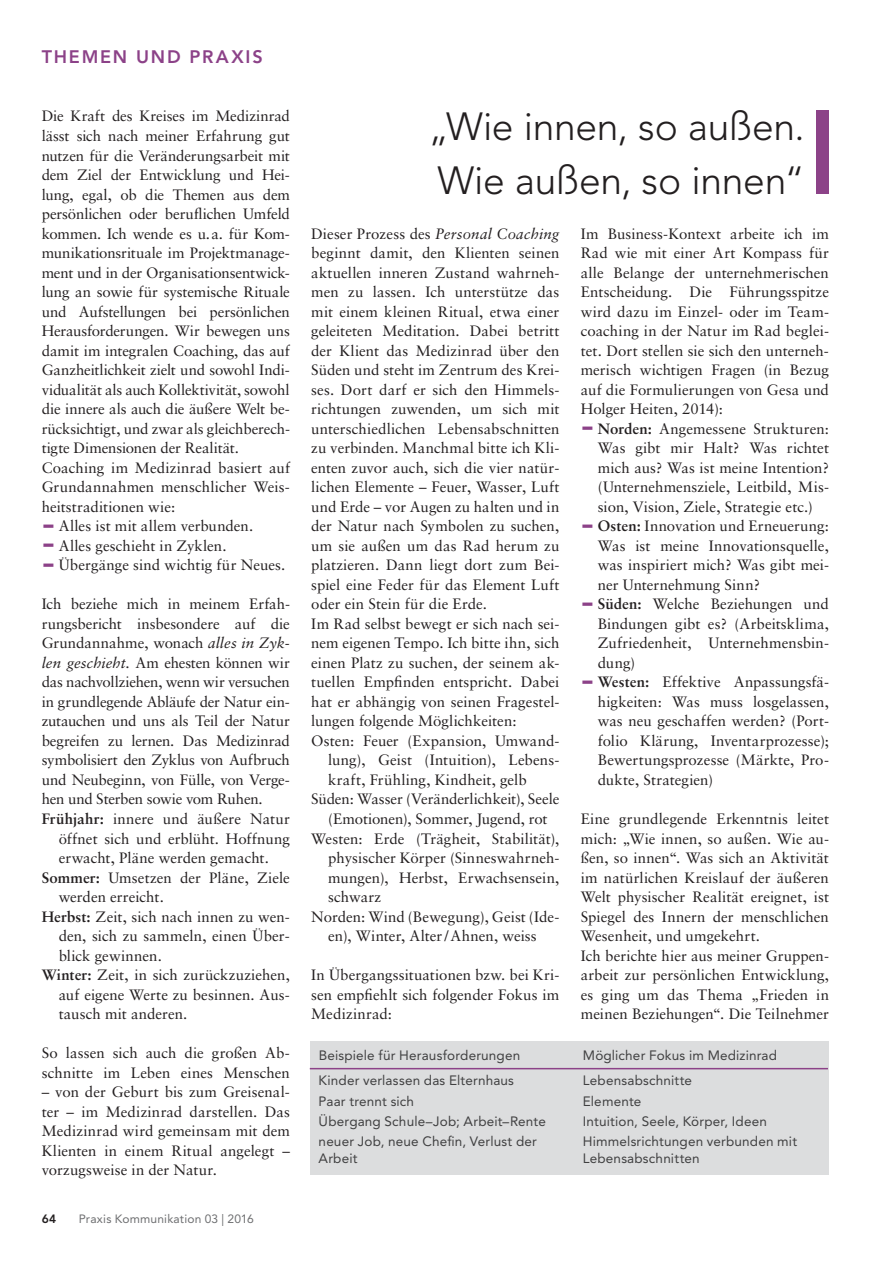
<style>
.page{position:relative;width:892px;height:1262px;background:#fff}
.page>*{position:absolute;margin:0;border:0;box-sizing:border-box;transform-origin:0 0}
.t1{font:45px "Avenir LT Std";color:#8c4288;scale:.9 1}
.t2{font:300 39px/54px "Avenir LT Std";letter-spacing:-.01em;color:#231f20}
.t3{font:800 18px "Avenir LT Std";letter-spacing:.1em;color:#8c4288}
.t4{font:15px/19.5px "Sabon LT Std";color:#231f20;text-align:justify}
.t5{font:15px "Sabon LT Std";letter-spacing:-.02em;color:#231f20}
.t6{font:13.5px "Avenir LT Std";letter-spacing:.01em;color:#404041}
.t7{font:12px "Avenir LT Std";letter-spacing:.015em;color:#6d6e70}
.t8{font:800 12px "Avenir LT Std";color:#231f20}
.s1{font-family:"Sabon";font-style:italic}
.s2{font-weight:700}
</style>
<div class="page">
<div style="left:310px;top:1041px;width:518px;height:133px;background:#dcddde"></div>
<hr style="left:310px;top:1067px;width:517px;height:2px;background:#8c4288">
<div style="left:816px;top:111px;width:12px;height:83px;background:#8c4288"></div>
<p class="t3" style="left:42px;top:46px;width:222px">THEMEN UND PRAXIS</p>
<p class="t4" style="left:42px;top:106px;width:250px;text-align:left">Die Kraft des Kreises im Medizinrad lässt sich nach meiner Erfahrung gut nutzen für die Veränderungsarbeit mit dem Ziel der Entwicklung und Hei&shy;lung, egal, ob die Themen aus dem persönlichen oder beruflichen Umfeld kommen. Ich wende es u. a. für Kom&shy;munikationsrituale im Projektmanage&shy;ment und in der Organisationsentwick&shy;lung an sowie für systemische Rituale und Aufstellungen bei persönlichen Herausforderungen. Wir bewegen uns damit im integralen Coaching, das auf Ganzheitlichkeit zielt und sowohl Indi&shy;vidualität als auch Kollektivität, sowohl die innere als auch die äußere Welt be&shy;rücksichtigt, und zwar als gleichberech&shy;tigte Dimensionen der Realität.<br>Coaching im Medizinrad basiert auf Grundannahmen menschlicher Weis&shy;heitstraditionen wie:</p>
<h1 class="t1" style="left:42px;top:494px;width:16px">-</h1>
<p class="t4" style="left:59px;top:516px;width:196px">Alles ist mit allem verbunden.</p>
<h1 class="t1" style="left:42px;top:514px;width:16px">-</h1>
<p class="t4" style="left:59px;top:535px;width:169px">Alles geschieht in Zyklen.</p>
<h1 class="t1" style="left:42px;top:533px;width:16px">-</h1>
<p class="t4" style="left:59px;top:555px;width:228px">Übergänge sind wichtig für Neues.</p>
<p class="t4" style="left:42px;top:594px;width:250px">Ich beziehe mich in meinem Erfah-</p>
<p class="t4" style="left:42px;top:613px;width:250px">rungsbericht insbesondere auf die</p>
<p class="t4" style="left:42px;top:633px;width:250px">Grundannahme, wonach <span class="s1">alles in Zyk-</span></p>
<p class="t5" style="left:42px;top:653px;width:250px"><span class="s1">len geschieht</span>. Am ehesten können wir</p>
<p class="t5" style="left:42px;top:673px;width:250px">das nachvollziehen, wenn wir versuchen</p>
<p class="t5" style="left:42px;top:692px;width:249px">in grundlegende Abläufe der Natur ein-</p>
<p class="t5" style="left:42px;top:712px;width:250px">zutauchen und uns als Teil der Natur</p>
<p class="t4" style="left:42px;top:730px;width:250px">begreifen zu lernen. Das Medizinrad</p>
<p class="t5" style="left:42px;top:751px;width:249px">symbolisiert den Zyklus von Aufbruch</p>
<p class="t5" style="left:42px;top:770px;width:250px">und Neubeginn, von Fülle, von Verge-</p>
<p class="t5" style="left:42px;top:790px;width:222px">hen und Sterben sowie vom Ruhen.</p>
<p class="t4" style="left:42px;top:808px;width:250px"><span class="s2">Frühjahr:</span> innere und äußere Natur</p>
<p class="t4" style="left:59px;top:828px;width:233px">öffnet sich und erblüht. Hoffnung</p>
<p class="t4" style="left:59px;top:847px;width:212px">erwacht, Pläne werden gemacht.</p>
<p class="t4" style="left:42px;top:867px;width:250px"><span class="s2">Sommer:</span> Umsetzen der Pläne, Ziele</p>
<p class="t4" style="left:59px;top:886px;width:107px">werden erreicht.</p>
<p class="t4" style="left:42px;top:906px;width:250px"><span class="s2">Herbst:</span> Zeit, sich nach innen zu wen-</p>
<p class="t4" style="left:59px;top:925px;width:232px">den, sich zu sammeln, einen Über-</p>
<p class="t4" style="left:59px;top:945px;width:105px">blick gewinnen.</p>
<p class="t4" style="left:42px;top:964px;width:250px"><span class="s2">Winter:</span> Zeit, in sich zurückzuziehen,</p>
<p class="t4" style="left:59px;top:984px;width:233px">auf eigene Werte zu besinnen. Aus-</p>
<p class="t4" style="left:59px;top:1003px;width:130px">tausch mit anderen.</p>
<p class="t4" style="left:42px;top:1042px;width:250px">So lassen sich auch die großen Ab&shy;schnitte im Leben eines Menschen</p>
<p class="t4" style="left:42px;top:1081px;width:250px">– von der Geburt bis zum Greisenal&shy;ter – im Medizinrad darstellen. Das Medizinrad wird gemeinsam mit dem Klienten in einem Ritual angelegt – vorzugsweise in der Natur.</p>
<p class="t8" style="left:42px;top:1211px;width:16px">64</p>
<p class="t7" style="left:79px;top:1211px;width:176px">Praxis Kommunikation 03 | 2016</p>
<h2 class="t2" style="left:428px;top:100px;width:377px">„Wie innen, so außen.<br>Wie außen, so innen“</h2>
<p class="t4" style="left:311px;top:223px;width:250px">Dieser Prozess des <span class="s1">Personal Coaching</span></p>
<p class="t4" style="left:311px;top:243px;width:249px">beginnt damit, den Klienten seinen</p>
<p class="t4" style="left:311px;top:262px;width:249px">aktuellen inneren Zustand wahrneh-</p>
<p class="t4" style="left:311px;top:282px;width:249px">men zu lassen. Ich unterstütze das</p>
<p class="t4" style="left:311px;top:301px;width:249px">mit einem kleinen Ritual, etwa einer</p>
<p class="t4" style="left:311px;top:321px;width:250px">geleiteten Meditation. Dabei betritt</p>
<p class="t4" style="left:311px;top:340px;width:249px">der Klient das Medizinrad über den</p>
<p class="t4" style="left:311px;top:360px;width:249px">Süden und steht im Zentrum des Krei-</p>
<p class="t4" style="left:311px;top:379px;width:249px">ses. Dort darf er sich den Himmels-</p>
<p class="t4" style="left:311px;top:399px;width:250px">richtungen zuwenden, um sich mit</p>
<p class="t4" style="left:311px;top:418px;width:249px">unterschiedlichen Lebensabschnitten</p>
<p class="t4" style="left:311px;top:438px;width:249px">zu verbinden. Manchmal bitte ich Kli-</p>
<p class="t4" style="left:311px;top:457px;width:249px">enten zuvor auch, sich die vier natür-</p>
<p class="t4" style="left:311px;top:477px;width:250px">lichen Elemente – Feuer, Wasser, Luft</p>
<p class="t4" style="left:311px;top:496px;width:249px">und Erde – vor Augen zu halten und in</p>
<p class="t4" style="left:311px;top:516px;width:249px">der Natur nach Symbolen zu suchen,</p>
<p class="t4" style="left:311px;top:535px;width:250px">um sie außen um das Rad herum zu</p>
<p class="t4" style="left:311px;top:555px;width:250px">platzieren. Dann liegt dort zum Bei-</p>
<p class="t4" style="left:311px;top:574px;width:250px">spiel eine Feder für das Element Luft</p>
<p class="t4" style="left:311px;top:594px;width:177px">oder ein Stein für die Erde.</p>
<p class="t4" style="left:311px;top:613px;width:250px">Im Rad selbst bewegt er sich nach sei-</p>
<p class="t4" style="left:311px;top:633px;width:249px">nem eigenen Tempo. Ich bitte ihn, sich</p>
<p class="t4" style="left:311px;top:652px;width:249px">einen Platz zu suchen, der seinem ak-</p>
<p class="t4" style="left:311px;top:672px;width:249px">tuellen Empfinden entspricht. Dabei</p>
<p class="t4" style="left:311px;top:691px;width:250px">hat er abhängig von seinen Fragestel-</p>
<p class="t4" style="left:311px;top:711px;width:207px">lungen folgende Möglichkeiten:</p>
<p class="t4" style="left:311px;top:730px;width:250px">Osten: Feuer (Expansion, Umwand-</p>
<p class="t4" style="left:328px;top:750px;width:233px">lung), Geist (Intuition), Lebens-</p>
<p class="t4" style="left:328px;top:769px;width:200px">kraft, Frühling, Kindheit, gelb</p>
<p class="t4" style="left:311px;top:789px;width:249px">Süden: Wasser (Veränderlichkeit), Seele</p>
<p class="t4" style="left:328px;top:808px;width:221px">(Emotionen), Sommer, Jugend, rot</p>
<p class="t4" style="left:311px;top:828px;width:250px">Westen: Erde (Trägheit, Stabilität),</p>
<p class="t4" style="left:328px;top:847px;width:233px">physischer Körper (Sinneswahrneh-</p>
<p class="t4" style="left:328px;top:867px;width:233px">mungen), Herbst, Erwachsensein,</p>
<p class="t4" style="left:328px;top:886px;width:54px">schwarz</p>
<p class="t4" style="left:311px;top:906px;width:250px">Norden: Wind (Bewegung), Geist (Ide-</p>
<p class="t4" style="left:328px;top:925px;width:210px">en), Winter, Alter / Ahnen, weiss</p>
<p class="t4" style="left:311px;top:964px;width:250px">In Übergangssituationen bzw. bei Kri&shy;sen empfiehlt sich folgender Fokus im Medizinrad:</p>
<p class="t4" style="left:580px;top:223px;width:250px">Im Business-Kontext arbeite ich im Rad wie mit einer Art Kompass für alle Belange der unternehmerischen Entscheidung. Die Führungsspitze wird dazu im Einzel- oder im Team&shy;coaching in der Natur im Rad beglei&shy;tet. Dort stellen sie sich den unterneh&shy;merisch wichtigen Fragen (in Bezug auf die Formulierungen von Gesa und Holger Heiten, 2014):</p>
<h1 class="t1" style="left:580px;top:397px;width:16px">-</h1>
<p class="t4" style="left:597px;top:418px;width:233px"><span class="s2">Norden:</span> Angemessene Strukturen:<br>Was gibt mir Halt? Was richtet mich aus? Was ist meine Intention? (Unternehmensziele, Leitbild, Mis&shy;sion, Vision, Ziele, Strategie etc.)</p>
<h1 class="t1" style="left:580px;top:494px;width:16px">-</h1>
<p class="t4" style="left:597px;top:516px;width:233px"><span class="s2">Osten:</span> Innovation und Erneuerung:<br>Was ist meine Innovationsquelle, was inspiriert mich? Was gibt mei&shy;ner Unternehmung Sinn?</p>
<h1 class="t1" style="left:580px;top:572px;width:16px">-</h1>
<p class="t4" style="left:597px;top:594px;width:232px"><span class="s2">Süden:</span> Welche Beziehungen und Bindungen gibt es? (Arbeitsklima, Zufriedenheit, Unternehmensbin&shy;dung)</p>
<h1 class="t1" style="left:580px;top:650px;width:16px">-</h1>
<p class="t4" style="left:597px;top:672px;width:233px"><span class="s2">Westen:</span> Effektive Anpassungsfä&shy;higkeiten: Was muss losgelassen, was neu geschaffen werden? (Port&shy;folio Klärung, Inventarprozesse); Bewertungsprozesse (Märkte, Pro&shy;dukte, Strategien)</p>
<p class="t4" style="left:580px;top:808px;width:250px;text-align:left">Eine grundlegende Erkenntnis leitet mich: „Wie innen, so außen. Wie au&shy;ßen, so innen“. Was sich an Aktivität im natürlichen Kreislauf der äußeren Welt physischer Realität ereignet, ist Spiegel des Innern der menschlichen Wesenheit, und umgekehrt.<br>Ich berichte hier aus meiner Gruppen&shy;arbeit zur persönlichen Entwicklung, es ging um das Thema „Frieden in meinen Beziehungen“. Die Teilnehmer</p>
<p class="t6" style="left:318px;top:1047px;width:203px">Beispiele für Herausforderungen</p>
<p class="t6" style="left:582px;top:1047px;width:195px">Möglicher Fokus im Medizinrad</p>
<p class="t6" style="left:318px;top:1072px;width:197px">Kinder verlassen das Elternhaus</p>
<p class="t6" style="left:582px;top:1072px;width:111px">Lebensabschnitte</p>
<p class="t6" style="left:318px;top:1092px;width:97px">Paar trennt sich</p>
<p class="t6" style="left:582px;top:1092px;width:60px">Elemente</p>
<p class="t6" style="left:318px;top:1113px;width:229px">Übergang Schule–Job; Arbeit–Rente</p>
<p class="t6" style="left:582px;top:1113px;width:185px">Intuition, Seele, Körper, Ideen</p>
<p class="t6" style="left:318px;top:1133px;width:220px">neuer Job, neue Chefin, Verlust der</p>
<p class="t6" style="left:582px;top:1133px;width:215px">Himmelsrichtungen verbunden mit</p>
<p class="t6" style="left:318px;top:1149px;width:40px">Arbeit</p>
<p class="t6" style="left:582px;top:1149px;width:118px">Lebensabschnitten</p>
</div>
